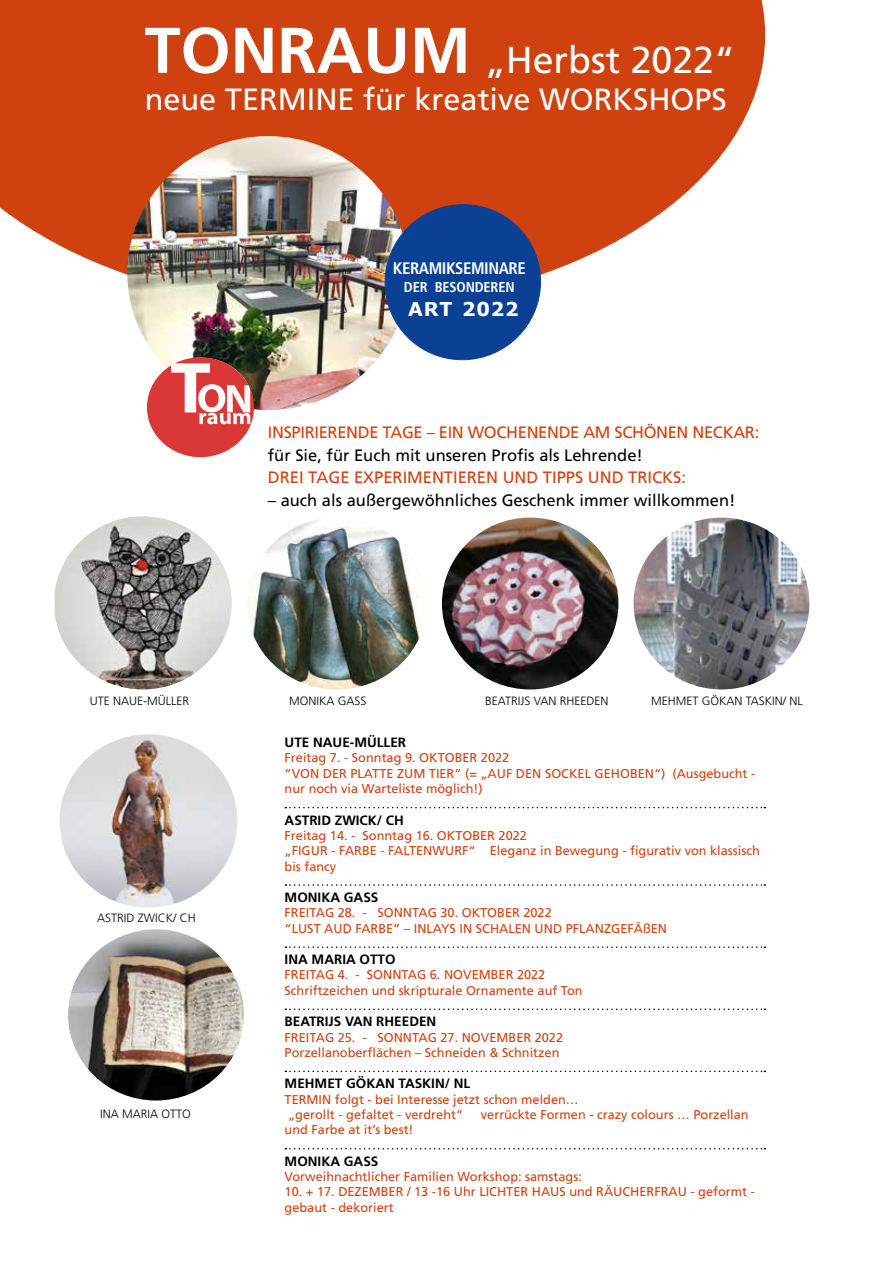
<style>
.page{position:relative;width:893px;height:1263px;background:#fff}
.page>*{position:absolute;margin:0;border:0;box-sizing:border-box;transform-origin:0 0}
.t1{font:37.5px "Frutiger";color:#fff}
.t2{font:30.75px "Frutiger";color:#fff}
.t3{font:700 19.05px "Verdana";letter-spacing:.04em;color:#fff}
.t4{font:700 condensed 16.65px "Frutiger";letter-spacing:-.025em;color:#fff}
.t5{font:16.5px "Frutiger";color:#000}
.t6{font:16.5px "Frutiger";letter-spacing:-.02em;color:#cf410f}
.t7{font:16.5px "Frutiger";color:#cf410f}
.t8{font:700 condensed 14.25px "Frutiger";letter-spacing:-.01em;color:#fff}
.t9{font:700 13.5px "Frutiger";color:#000}
.t10{font:12.75px/15.3px "Frutiger";color:#cf410f}
.t11{font:300 12px "Frutiger";color:#000}
.s1{font-weight:700;font-size:64.5px}
</style>
<div class="page">
<svg style="left:0;top:0;width:765px;height:306px;fill:#cf410f"></svg>
<img style="left:127px;top:136px;width:282px;height:274px">
<svg style="left:147px;top:357px;width:107px;height:100px"></svg>
<div style="left:385px;top:204px;width:156px;height:156px;background:#0b4195;border-radius:50%"></div>
<img style="left:60px;top:734px;width:177px;height:173px">
<svg style="left:285px;top:807px;width:480px;height:1px"></svg>
<svg style="left:285px;top:884px;width:480px;height:2px"></svg>
<svg style="left:285px;top:946px;width:480px;height:2px"></svg>
<svg style="left:285px;top:1008px;width:480px;height:2px"></svg>
<svg style="left:285px;top:1070px;width:480px;height:2px"></svg>
<svg style="left:285px;top:1148px;width:480px;height:1px"></svg>
<img style="left:247px;top:520px;width:178px;height:169px">
<img style="left:442px;top:518px;width:176px;height:171px">
<img style="left:634px;top:518px;width:175px;height:171px">
<img style="left:68px;top:929px;width:176px;height:171px">
<img style="left:55px;top:516px;width:177px;height:173px">
<h1 class="t1" style="left:145px;top:38px;width:592px"><span class="s1">TONRAUM</span> „Herbst 2022“</h1>
<h2 class="t2" style="left:145px;top:81px;width:584px">neue TERMINE für kreative WORKSHOPS</h2>
<h3 class="t4" style="left:393px;top:258px;width:134px">KERAMIKSEMINARE</h3>
<p class="t8" style="left:404px;top:278px;width:112px">DER BESONDEREN</p>
<h3 class="t3" style="left:408px;top:295px;width:112px">ART 2022</h3>
<p class="t6" style="left:268px;top:423px;width:493px">INSPIRIERENDE TAGE – EIN WOCHENENDE AM SCHÖNEN NECKAR:</p>
<p class="t5" style="left:268px;top:445px;width:377px">für Sie, für Euch mit unseren Profis als Lehrende!</p>
<p class="t7" style="left:268px;top:468px;width:420px">DREI TAGE EXPERIMENTIEREN UND TIPPS UND TRICKS:</p>
<p class="t5" style="left:268px;top:490px;width:469px">– auch als außergewöhnliches Geschenk immer willkommen!</p>
<p class="t11" style="left:90px;top:694px;width:101px">UTE NAUE-MÜLLER</p>
<p class="t11" style="left:97px;top:911px;width:100px">ASTRID ZWICK/ CH</p>
<p class="t11" style="left:100px;top:1107px;width:92px">INA MARIA OTTO</p>
<p class="t11" style="left:289px;top:694px;width:79px">MONIKA GASS</p>
<p class="t11" style="left:485px;top:694px;width:125px">BEATRIJS VAN RHEEDEN</p>
<p class="t11" style="left:651px;top:694px;width:153px">MEHMET GÖKAN TASKIN/ NL</p>
<p class="t9" style="left:285px;top:734px;width:123px">UTE NAUE-MÜLLER</p>
<p class="t10" style="left:285px;top:750px;width:472px">Freitag 7. - Sonntag 9. OKTOBER 2022<br>“VON DER PLATTE ZUM TIER” (= „AUF DEN SOCKEL GEHOBEN“) (Ausgebucht - nur noch via Warteliste möglich!)</p>
<p class="t9" style="left:285px;top:812px;width:121px">ASTRID ZWICK/ CH</p>
<p class="t10" style="left:285px;top:828px;width:477px">Freitag 14. - Sonntag 16. OKTOBER 2022<br>„FIGUR - FARBE - FALTENWURF“ Eleganz in Bewegung - figurativ von klassisch bis fancy</p>
<p class="t9" style="left:285px;top:889px;width:95px">MONIKA GASS</p>
<p class="t10" style="left:285px;top:905px;width:384px">FREITAG 28. - SONNTAG 30. OKTOBER 2022<br>“LUST AUD FARBE” – INLAYS IN SCHALEN UND PFLANZGEFÄßEN</p>
<p class="t9" style="left:285px;top:951px;width:113px">INA MARIA OTTO</p>
<p class="t10" style="left:285px;top:967px;width:300px">FREITAG 4. - SONNTAG 6. NOVEMBER 2022<br>Schriftzeichen und skripturale Ornamente auf Ton</p>
<p class="t9" style="left:285px;top:1013px;width:153px">BEATRIJS VAN RHEEDEN</p>
<p class="t10" style="left:285px;top:1029px;width:280px">FREITAG 25. - SONNTAG 27. NOVEMBER 2022<br>Porzellanoberflächen – Schneiden &amp; Schnitzen</p>
<p class="t9" style="left:285px;top:1076px;width:187px">MEHMET GÖKAN TASKIN/ NL</p>
<p class="t10" style="left:285px;top:1091px;width:296px">TERMIN folgt - bei Interesse jetzt schon melden… „gerollt - gefaltet - verdreht“</p>
<p class="t10" style="left:481px;top:1107px;width:269px">verrückte Formen - crazy colours … Porzellan</p>
<p class="t10" style="left:285px;top:1122px;width:130px">und Farbe at it’s best!</p>
<p class="t9" style="left:285px;top:1153px;width:95px">MONIKA GASS</p>
<p class="t10" style="left:285px;top:1169px;width:299px">Vorweihnachtlicher Familien Workshop: samstags:</p>
<p class="t10" style="left:285px;top:1184px;width:472px">10. + 17. DEZEMBER / 13 -16 Uhr LICHTER HAUS und RÄUCHERFRAU - geformt - gebaut - dekoriert</p>
</div>
